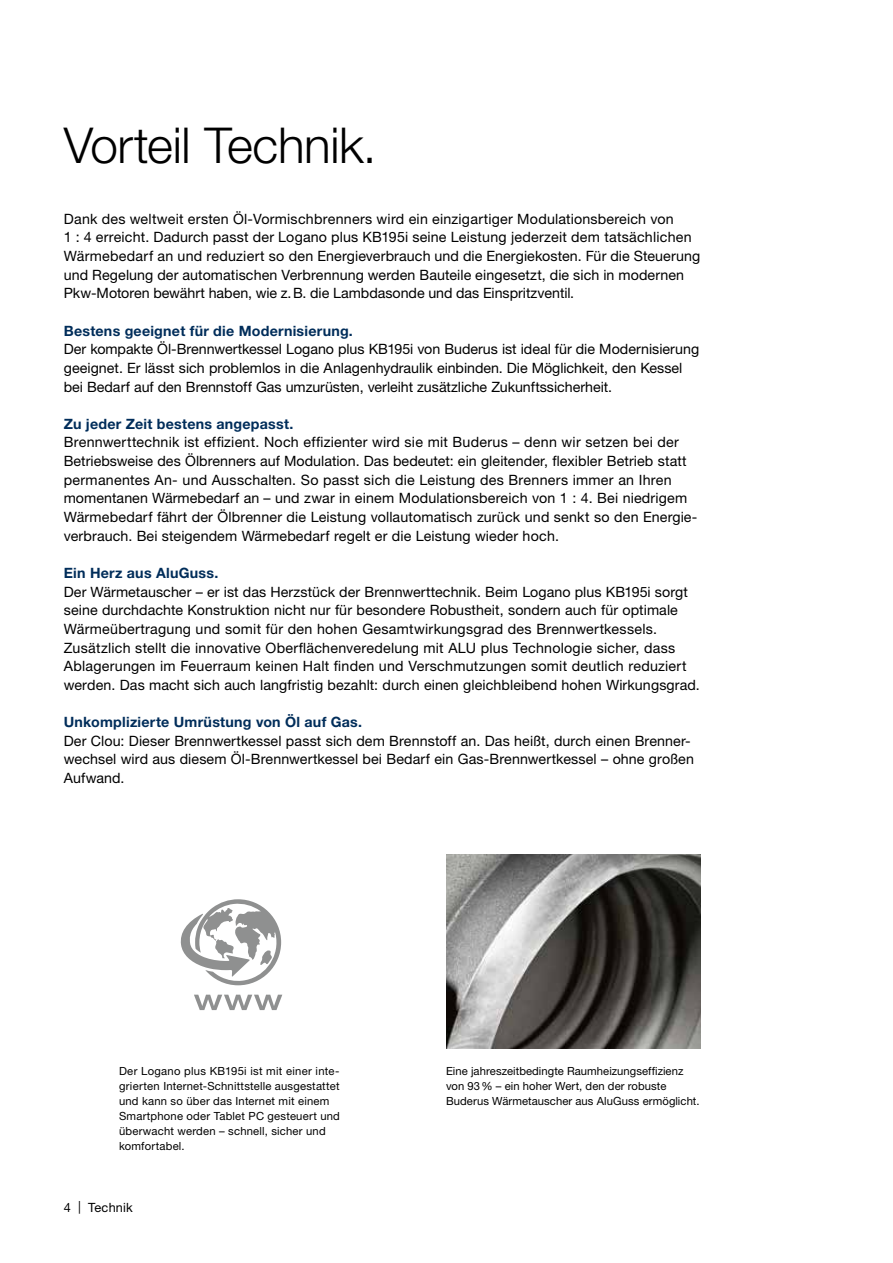
<style>
.page{position:relative;width:893px;height:1263px;background:#fff}
.page>*{position:absolute;margin:0;border:0;box-sizing:border-box;transform-origin:0 0}
.t1{font:300 49.5px "Helvetica Neue LT Pro";letter-spacing:-.01em;color:#000}
.t2{font:14.25px/18.6px "Helvetica Neue LT Pro";letter-spacing:.01em;color:#000}
.t3{font:700 14.25px "Helvetica Neue LT Pro";letter-spacing:.015em;color:#002d5a}
.t4{font:12.75px "Helvetica Neue LT Pro";letter-spacing:.01em;color:#000}
.t5{font:11.25px/15px "Helvetica Neue LT Pro";letter-spacing:.015em;color:#000}
</style>
<div class="page">
<hr style="left:892px;top:719px;width:1px;height:544px;background:#b3b2b2">
<img style="left:446px;top:855px;width:254px;height:193px">
<svg style="left:194px;top:995px;width:88px;height:15px"></svg>
<svg style="left:180px;top:899px;width:101px;height:86px"></svg>
<h1 class="t1" style="left:64px;top:115px;width:314px">Vorteil Technik.</h1>
<p class="t2" style="left:64px;top:209px;width:638px">Dank des weltweit ersten Öl-Vormischbrenners wird ein einzigartiger Modulationsbereich von<br>1 : 4 erreicht. Dadurch passt der Logano plus KB195i seine Leistung jederzeit dem tatsächlichen Wärmebedarf an und reduziert so den Energieverbrauch und die Energiekosten. Für die Steuerung und Regelung der automatischen Verbrennung werden Bauteile eingesetzt, die sich in modernen Pkw-Motoren bewährt haben, wie z.B. die Lambdasonde und das Einspritzventil.</p>
<p class="t3" style="left:64px;top:322px;width:291px">Bestens geeignet für die Modernisierung.</p>
<p class="t2" style="left:64px;top:340px;width:637px">Der kompakte Öl-Brennwertkessel Logano plus KB195i von Buderus ist ideal für die Modernisierung geeignet. Er lässt sich problemlos in die Anlagenhydraulik einbinden. Die Möglichkeit, den Kessel bei Bedarf auf den Brennstoff Gas umzurüsten, verleiht zusätzliche Zukunftssicherheit.</p>
<p class="t3" style="left:64px;top:415px;width:231px">Zu jeder Zeit bestens angepasst.</p>
<p class="t2" style="left:64px;top:433px;width:635px">Brennwerttechnik ist effizient. Noch effizienter wird sie mit Buderus – denn wir setzen bei der Betriebsweise des Ölbrenners auf Modulation. Das bedeutet: ein gleitender, flexibler Betrieb statt permanentes An- und Ausschalten. So passt sich die Leistung des Brenners immer an Ihren momentanen Wärmebedarf an – und zwar in einem Modulationsbereich von 1 : 4. Bei niedrigem Wärmebedarf fährt der Ölbrenner die Leistung vollautomatisch zurück und senkt so den Energie&shy;verbrauch. Bei steigendem Wärmebedarf regelt er die Leistung wieder hoch.</p>
<p class="t3" style="left:64px;top:564px;width:156px">Ein Herz aus AluGuss.</p>
<p class="t2" style="left:64px;top:582px;width:638px">Der Wärmetauscher – er ist das Herzstück der Brennwerttechnik. Beim Logano plus KB195i sorgt seine durchdachte Konstruktion nicht nur für besondere Robustheit, sondern auch für optimale Wärmeübertragung und somit für den hohen Gesamtwirkungsgrad des Brennwertkessels.<br>Zusätzlich stellt die innovative Oberflächenveredelung mit ALU plus Technologie sicher, dass Ablagerungen im Feuerraum keinen Halt finden und Verschmutzungen somit deutlich reduziert werden. Das macht sich auch langfristig bezahlt: durch einen gleichbleibend hohen Wirkungsgrad.</p>
<p class="t3" style="left:64px;top:713px;width:300px">Unkomplizierte Umrüstung von Öl auf Gas.</p>
<p class="t2" style="left:64px;top:731px;width:632px">Der Clou: Dieser Brennwertkessel passt sich dem Brennstoff an. Das heißt, durch einen Brenner&shy;wechsel wird aus diesem Öl-Brennwertkessel bei Bedarf ein Gas-Brennwertkessel – ohne großen<br>Aufwand.</p>
<p class="t5" style="left:119px;top:1063px;width:222px">Der Logano plus KB195i ist mit einer inte&shy;grierten Internet-Schnittstelle ausgestattet und kann so über das Internet mit einem Smartphone oder Tablet PC gesteuert und überwacht werden – schnell, sicher und komfortabel.</p>
<p class="t5" style="left:446px;top:1063px;width:255px">Eine jahreszeitbedingte Raumheizungseffizienz von 93% – ein hoher Wert, den der robuste<br>Buderus Wärmetauscher aus AluGuss ermöglicht.</p>
<p class="t4" style="left:64px;top:1199px;width:70px">4 | Technik</p>
</div>
